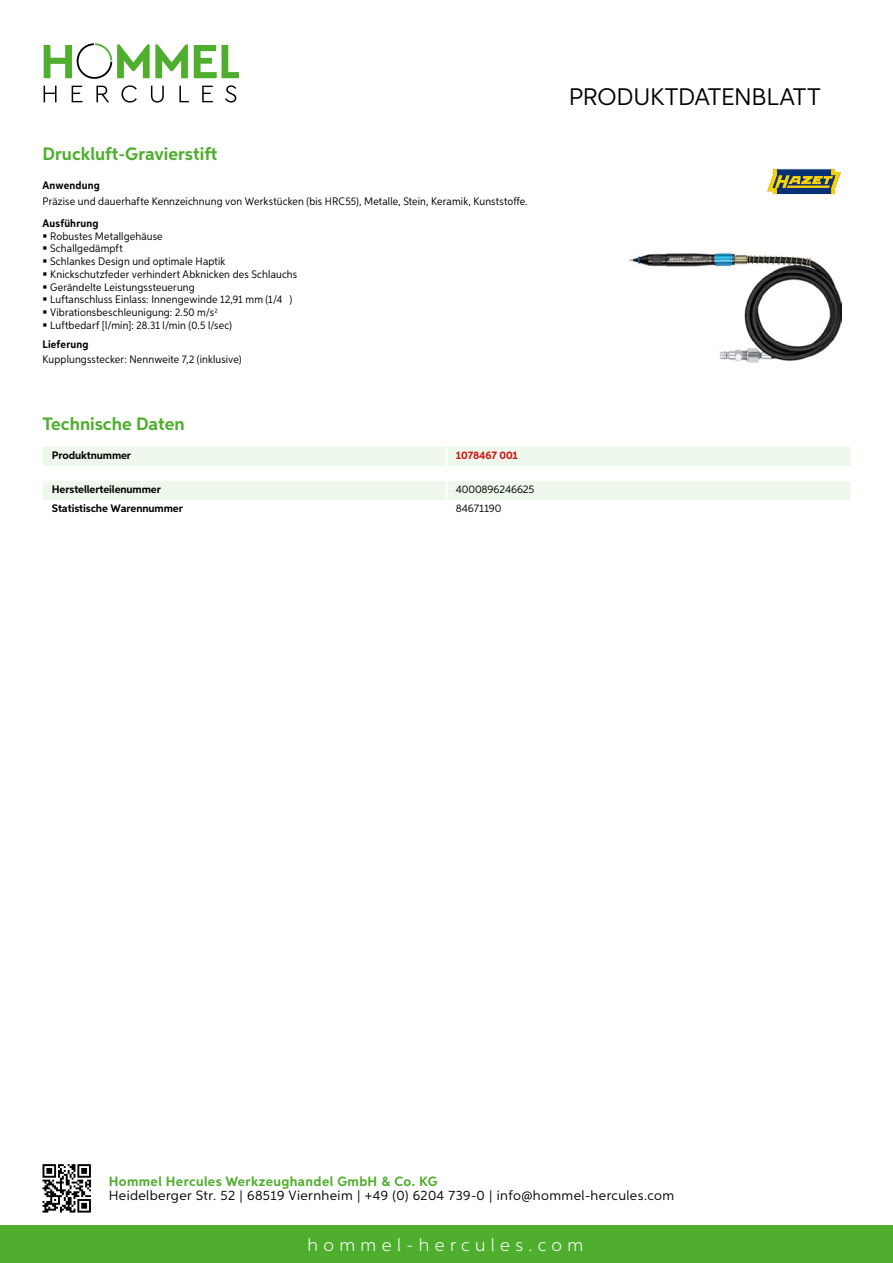
<style>
.page{position:relative;width:893px;height:1263px;background:#fff}
.page>*{position:absolute;margin:0;border:0;box-sizing:border-box;transform-origin:0 0}
.t1{font:24px "Aspira";letter-spacing:-.01em;color:#000}
.t2{font:700 18px "Aspira";color:#50ae2f}
.t3{font:300 18px "Aspira";letter-spacing:.3em;color:#fff}
.t4{font:13.5px "Aspira";letter-spacing:.03em;color:#000}
.t5{font:700 13.5px "Aspira";letter-spacing:.03em;color:#50ae2f}
.t6{font:10.95px/12.8px "Aspira Nar";letter-spacing:.015em;color:#000}
.t7{font:700 10.95px "Aspira";letter-spacing:-.01em;color:#000}
.t8{font:700 10.95px "Aspira Nar";letter-spacing:.02em;color:#000}
.t9{font:10.95px "Aspira";letter-spacing:-.01em;color:#000}
.t10{font:700 10.95px "Aspira";letter-spacing:-.01em;color:#cd1013}
</style>
<div class="page">
<div style="left:0;top:1226px;width:893px;height:37px;background:#50ae2f"></div>
<svg style="left:43px;top:1164px;width:48px;height:48px"></svg>
<svg style="left:194px;top:45px;width:45px;height:33px"></svg>
<svg style="left:44px;top:43px;width:144px;height:36px"></svg>
<svg style="left:44px;top:86px;width:13px;height:16px"></svg>
<svg style="left:72px;top:86px;width:10px;height:16px"></svg>
<svg style="left:96px;top:86px;width:13px;height:16px"></svg>
<svg style="left:121px;top:85px;width:16px;height:18px"></svg>
<svg style="left:151px;top:86px;width:13px;height:17px"></svg>
<svg style="left:179px;top:86px;width:10px;height:16px"></svg>
<svg style="left:202px;top:86px;width:11px;height:16px"></svg>
<svg style="left:225px;top:85px;width:11px;height:18px"></svg>
<div style="left:43px;top:447px;width:807px;height:19px;background:#eef7eb"></div>
<hr style="left:445px;top:447px;width:3px;height:19px;background:#fff">
<div style="left:43px;top:481px;width:807px;height:19px;background:#eef7eb"></div>
<img style="left:629px;top:253px;width:213px;height:110px">
<svg style="left:767px;top:168px;width:75px;height:27px"></svg>
<h2 class="t2" style="left:43px;top:142px;width:177px">Druckluft-Gravierstift</h2>
<p class="t8" style="left:43px;top:179px;width:59px">Anwendung</p>
<p class="t6" style="left:43px;top:194px;width:487px">Präzise und dauerhafte Kennzeichnung von Werkstücken (bis HRC55), Metalle, Stein, Keramik, Kunststoffe.</p>
<p class="t8" style="left:43px;top:216px;width:58px">Ausführung</p>
<p class="t6" style="left:50px;top:229px;width:249px">Robustes Metallgehäuse<br>Schallgedämpft<br>Schlankes Design und optimale Haptik Knickschutzfeder verhindert Abknicken des Schlauchs Gerändelte Leistungssteuerung<br>Luftanschluss Einlass: Innengewinde 12,91 mm (1/4″)<br>Vibrationsbeschleunigung: 2.50 m/s<sup>2<br></sup>Luftbedarf [l/min]: 28.31 l/min (0.5 l/sec)</p>
<p class="t8" style="left:43px;top:338px;width:47px">Lieferung</p>
<p class="t6" style="left:43px;top:353px;width:200px">Kupplungsstecker: Nennweite 7,2 (inklusive)</p>
<h2 class="t2" style="left:43px;top:412px;width:144px">Technische Daten</h2>
<p class="t7" style="left:52px;top:448px;width:81px">Produktnummer</p>
<p class="t10" style="left:456px;top:448px;width:64px">1078467 001</p>
<p class="t7" style="left:52px;top:483px;width:111px">Herstellerteilenummer</p>
<p class="t9" style="left:456px;top:483px;width:80px">4000896246625</p>
<p class="t7" style="left:52px;top:502px;width:132px">Statistische Warennummer</p>
<p class="t9" style="left:456px;top:502px;width:47px">84671190</p>
<h1 class="t1" style="left:569px;top:82px;width:253px">Produktdatenblatt</h1>
<p class="t5" style="left:109px;top:1172px;width:330px">Hommel Hercules Werkzeughandel GmbH &amp; Co. KG</p>
<p class="t4" style="left:109px;top:1187px;width:567px">Heidelberger Str. 52 | 68519 Viernheim | +49 (0) 6204 739-0 | info@hommel-hercules.com</p>
<h2 class="t3" style="left:307px;top:1234px;width:277px">hommel-hercules.com</h2>
</div>
